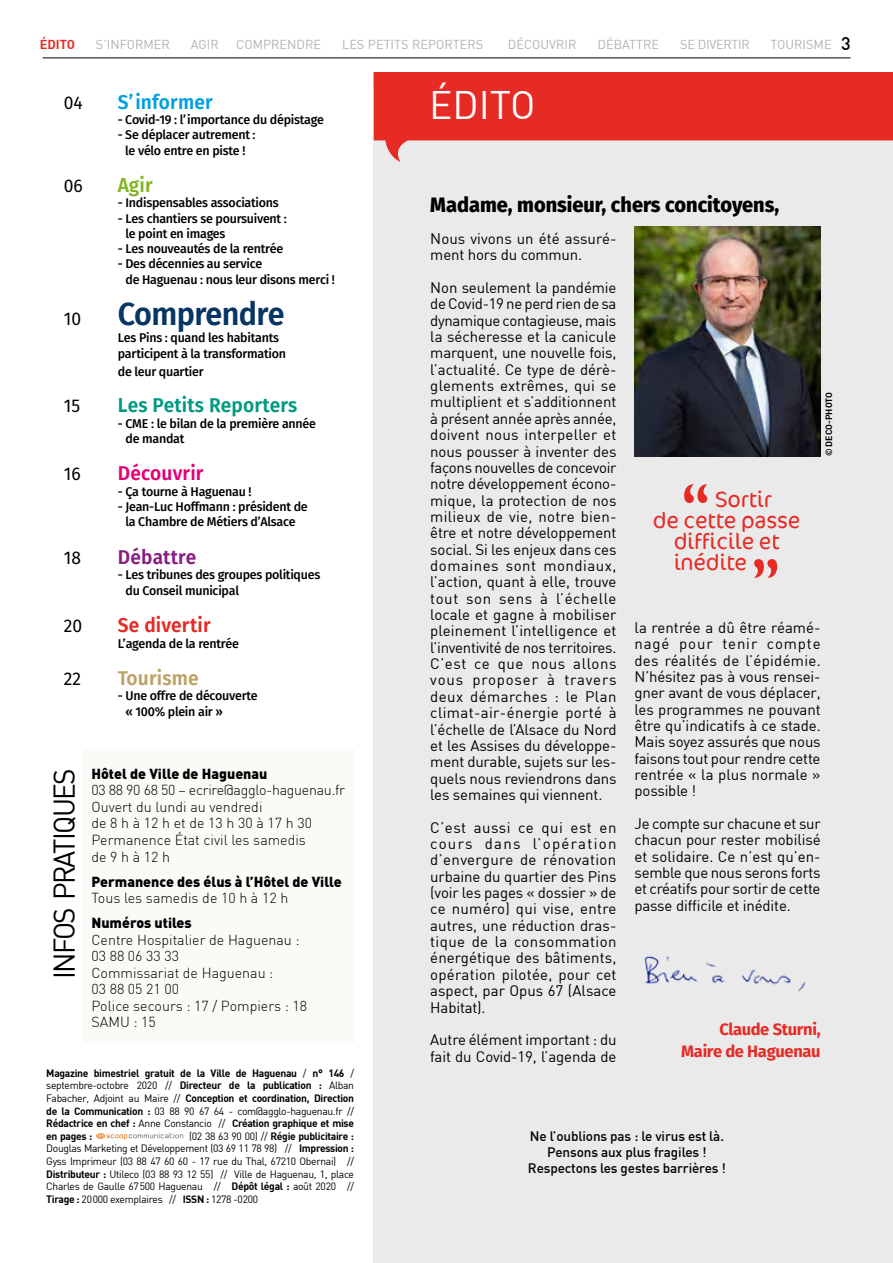
<style>
.page{position:relative;width:893px;height:1263px;background:#fff}
.page>*{position:absolute;margin:0;border:0;box-sizing:border-box;transform-origin:0 0}
.t1{font:300 67.5px "Cocon";color:#e62a24}
.t2{font:39px "DIN";color:#fff}
.t3{font:600 32.1px "Fira Sans";letter-spacing:-.02em;color:#073665;scale:.95 1}
.t4{font:29.4px "DIN";letter-spacing:-.055em;color:#000;scale:.95 1}
.t5{font:300 22.5px "Cocon";letter-spacing:-.01em;color:#e62a24}
.t6{font:800 21px "Fira Sans";color:#000;scale:.95 1}
.t7{font:600 20.1px "Fira Sans";letter-spacing:.01em;color:#009982;scale:.95 1}
.t8{font:600 20.1px "Fira Sans";letter-spacing:.01em;color:#009fe3;scale:.95 1}
.t9{font:600 20.1px "Fira Sans";letter-spacing:.01em;color:#e62a24;scale:.95 1}
.t10{font:600 20.1px "Fira Sans";letter-spacing:.01em;color:#e60076;scale:.95 1}
.t11{font:600 20.1px "Fira Sans";letter-spacing:.01em;color:#871f82;scale:.95 1}
.t12{font:600 20.1px "Fira Sans";letter-spacing:.01em;color:#bea165;scale:.95 1}
.t13{font:600 20.1px "Fira Sans";color:#82b624;scale:.95 1}
.t14{font:18.3px "Fira Sans";color:#000;scale:.95 1}
.t15{font:700 16.5px/22.6px "Fira Sans";letter-spacing:-.02em;color:#e62a24;text-align:right}
.t16{font:15px/16.4px "DIN";letter-spacing:-.01em;color:#000;text-align:justify}
.t17{font:300 14.25px/16.5px "DIN";color:#000}
.t18{font:900 14.25px "DIN";color:#000}
.t19{font:500 13.5px/16.2px "DIN";letter-spacing:-.01em;color:#000;text-align:center}
.t20{font:500 12.75px/15.3px "Fira Sans";letter-spacing:-.02em;color:#000}
.t21{font:12.75px "DIN";color:#b3b2b2}
.t22{font:12.75px "DIN";letter-spacing:-.025em;color:#b3b2b2}
.t23{font:700 12.75px "DIN";color:#e62a24}
.t24{font:10.5px/12.6px "DIN";letter-spacing:-.03em;color:#000;text-align:justify}
.t25{font:700 10.5px/12.6px "DIN";letter-spacing:-.03em;color:#000;text-align:justify}
.t26{font:700 9px "DIN";color:#000}
.s1{font-weight:500;font-size:18px;color:#000}
.s2{font-weight:400;font-size:18.3px;color:#000}
.s3{font-weight:400}
.s4{font-weight:700}
</style>
<div class="page">
<hr style="left:43px;top:58px;width:807px;height:1px;background:#000">
<div style="left:83px;top:749px;width:271px;height:294px;background:#fbfaf7"></div>
<svg style="left:96px;top:1133px;width:87px;height:7px"></svg>
<div style="left:374px;top:90px;width:519px;height:1173px;background:#eaeaeb"></div>
<svg style="left:374px;top:72px;width:519px;height:90px;fill:#e62a24"></svg>
<img style="left:634px;top:226px;width:187px;height:230px">
<img style="left:644px;top:956px;width:162px;height:35px">
<p class="t23" style="left:40px;top:38px;width:37px">ÉDITO</p>
<p class="t21" style="left:96px;top:39px;width:75px">S’INFORMER</p>
<p class="t21" style="left:191px;top:39px;width:29px">AGIR</p>
<p class="t21" style="left:236px;top:39px;width:86px">COMPRENDRE</p>
<p class="t21" style="left:342px;top:39px;width:143px">LES PETITS REPORTERS</p>
<p class="t21" style="left:508px;top:39px;width:70px">DÉCOUVRIR</p>
<p class="t21" style="left:597px;top:39px;width:63px">DÉBATTRE</p>
<p class="t22" style="left:680px;top:39px;width:71px">SE DIVERTIR</p>
<p class="t21" style="left:770px;top:39px;width:82px">TOURISME <span class="s1">3</span></p>
<p class="t14" style="left:64px;top:90px;width:22px">04</p>
<h3 class="t8" style="left:118px;top:85px;width:101px">S’informer</h3>
<p class="t20" style="left:118px;top:111px;width:208px">- Covid-19 : l’importance du dépistage</p>
<p class="t20" style="left:118px;top:127px;width:139px;text-align:center">- Se déplacer autrement : le vélo entre en piste !</p>
<p class="t14" style="left:64px;top:173px;width:22px">06</p>
<h3 class="t13" style="left:118px;top:169px;width:38px">Agir</h3>
<p class="t20" style="left:118px;top:195px;width:163px">- Indispensables associations</p>
<p class="t20" style="left:125px;top:210px;width:163px;text-indent:-8px">- Les chantiers se poursuivent : le point en images</p>
<p class="t20" style="left:118px;top:240px;width:167px">- Les nouveautés de la rentrée</p>
<p class="t20" style="left:125px;top:256px;width:211px;text-indent:-8px">- Des décennies au service<br>de Haguenau : nous leur disons merci !</p>
<h3 class="t3" style="left:64px;top:288px;width:234px"><span class="s2">10</span> Comprendre</h3>
<p class="t20" style="left:118px;top:328px;width:170px;line-height:16.2px">Les Pins : quand les habitants participent à la transformation</p>
<p class="t20" style="left:118px;top:363px;width:87px">de leur quartier</p>
<p class="t14" style="left:64px;top:393px;width:19px">15</p>
<h3 class="t7" style="left:118px;top:389px;width:190px">Les Petits Reporters</h3>
<p class="t20" style="left:125px;top:415px;width:192px;text-indent:-8px">- CME : le bilan de la première année de mandat</p>
<p class="t14" style="left:64px;top:461px;width:19px">16</p>
<h3 class="t10" style="left:118px;top:457px;width:92px">Découvrir</h3>
<p class="t20" style="left:118px;top:483px;width:135px">- Ça tourne à Haguenau !</p>
<p class="t20" style="left:118px;top:498px;width:192px;text-align:center">- Jean-Luc Hoffmann : président de la Chambre de Métiers d’Alsace</p>
<p class="t14" style="left:64px;top:544px;width:20px">18</p>
<h3 class="t11" style="left:118px;top:540px;width:84px">Débattre</h3>
<p class="t20" style="left:125px;top:566px;width:196px;line-height:16.2px;text-indent:-8px">- Les tribunes des groupes politiques du Conseil municipal</p>
<p class="t14" style="left:64px;top:613px;width:21px">20</p>
<h3 class="t9" style="left:118px;top:609px;width:99px">Se divertir</h3>
<p class="t20" style="left:118px;top:635px;width:123px">L’agenda de la rentrée</p>
<p class="t14" style="left:64px;top:666px;width:20px">22</p>
<h3 class="t12" style="left:118px;top:662px;width:87px">Tourisme</h3>
<p class="t20" style="left:125px;top:688px;width:134px;text-indent:-8px">- Une offre de découverte « 100% plein air »</p>
<h3 class="t4" style="left:51px;top:979px;width:224px;rotate:-90deg">infos pratiques</h3>
<p class="t18" style="left:91px;top:767px;width:178px">Hôtel de Ville de Haguenau</p>
<p class="t17" style="left:91px;top:783px;width:255px">03 88 90 68 50 – ecrire@agglo-haguenau.fr<br>Ouvert du lundi au vendredi<br>de 8 h à 12 h et de 13 h 30 à 17 h 30<br>Permanence État civil les samedis<br>de 9 h à 12 h</p>
<p class="t18" style="left:91px;top:874px;width:252px">Permanence des élus à l’Hôtel de Ville</p>
<p class="t17" style="left:91px;top:891px;width:198px">Tous les samedis de 10 h à 12 h</p>
<p class="t18" style="left:91px;top:916px;width:102px">Numéros utiles</p>
<p class="t17" style="left:91px;top:932px;width:217px">Centre Hospitalier de Haguenau :<br>03 88 06 33 33<br>Commissariat de Haguenau :<br>03 88 05 21 00<br>Police secours : 17 / Pompiers : 18<br>SAMU : 15</p>
<p class="t25" style="left:46px;top:1067px;width:309px">Magazine bimestriel gratuit de la Ville de Haguenau <span class="s3">/</span> n° 146 <span class="s3">/ septembre-octobre 2020 //</span> Directeur de la publication : <span class="s3">Alban Fabacher, Adjoint au Maire //</span> Conception et coordination, Direction de la Communication : <span class="s3">03 88 90 67 64 - com@agglo-haguenau.fr // </span>Rédactrice en chef : <span class="s3">Anne Constancio //</span> Création graphique et mise en pages :</p>
<p class="t24" style="left:46px;top:1130px;width:309px;text-indent:143px">(02 38 63 90 00) // <span class="s4">Régie publicitaire :<br></span>Douglas Marketing et Développement (03 69 11 78 98) // <span class="s4">Impression :<br></span>Gyss Imprimeur (03 88 47 60 60 - 17 rue du Thal, 67210 Obernai) // <span class="s4">Distributeur :</span> Utileco (03 88 93 12 55) // Ville de Haguenau, 1, place Charles de Gaulle 67500 Haguenau // <span class="s4">Dépôt légal :</span> août 2020 // <span class="s4">Tirage :</span> 20000 exemplaires // <span class="s4">ISSN :</span> 1278 -0200</p>
<h2 class="t2" style="left:429px;top:88px;width:108px">ÉDITO</h2>
<h3 class="t6" style="left:430px;top:186px;width:369px">Madame, monsieur, chers concitoyens,</h3>
<p class="t16" style="left:430px;top:231px;width:188px">Nous vivons un été assuré&shy;ment hors du commun.</p>
<p class="t16" style="left:430px;top:280px;width:188px">Non seulement la pandémie de Covid-19 ne perd rien de sa dynamique contagieuse, mais la sécheresse et la canicule marquent, une nouvelle fois, l’actualité. Ce type de dérè&shy;glements extrêmes, qui se multiplient et s’additionnent à présent année après année, doivent nous interpeller et nous pousser à inventer des façons nouvelles de concevoir notre développement écono&shy;mique, la protection de nos milieux de vie, notre bien&shy;être et notre développement social. Si les enjeux dans ces domaines sont mondiaux, l’action, quant à elle, trouve tout son sens à l’échelle locale et gagne à mobiliser pleinement l’intelligence et l’inventivité de nos territoires.<br>C’est ce que nous allons vous proposer à travers deux démarches : le Plan climat-air-énergie porté à l’échelle de l’Alsace du Nord et les Assises du développe&shy;ment durable, sujets sur les&shy;quels nous reviendrons dans les semaines qui viennent.</p>
<p class="t16" style="left:430px;top:820px;width:188px">C’est aussi ce qui est en cours dans l’opération d’envergure de rénovation urbaine du quartier des Pins (voir les pages « dossier » de ce numéro) qui vise, entre autres, une réduction dras&shy;tique de la consommation énergétique des bâtiments, opération pilotée, pour cet aspect, par Opus 67 (Alsace Habitat).</p>
<p class="t16" style="left:430px;top:1033px;width:188px">Autre élément important : du fait du Covid-19, l’agenda de</p>
<p class="t26" style="left:824px;top:456px;width:66px;rotate:-90deg">© DECO-PHOTO</p>
<h1 class="t1" style="left:682px;top:472px;width:31px">“</h1>
<h3 class="t5" style="left:715px;top:486px;width:59px">Sortir</h3>
<h3 class="t5" style="left:653px;top:507px;width:149px">de cette passe</h3>
<h3 class="t5" style="left:674px;top:528px;width:108px">difficile et</h3>
<h3 class="t5" style="left:674px;top:549px;width:75px">inédite</h3>
<h1 class="t1" style="left:751px;top:545px;width:31px">”</h1>
<p class="t16" style="left:634px;top:620px;width:188px">la rentrée a dû être réamé&shy;nagé pour tenir compte des réalités de l’épidémie.<br>N’hésitez pas à vous rensei&shy;gner avant de vous déplacer, les programmes ne pouvant être qu’indicatifs à ce stade.<br>Mais soyez assurés que nous faisons tout pour rendre cette rentrée « la plus normale » possible !</p>
<p class="t16" style="left:634px;top:816px;width:188px">Je compte sur chacune et sur chacun pour rester mobilisé et solidaire. Ce n’est qu’en&shy;semble que nous serons forts et créatifs pour sortir de cette passe difficile et inédite.</p>
<p class="t15" style="left:681px;top:1019px;width:141px">Claude Sturni,<br>Maire de Haguenau</p>
<p class="t19" style="left:528px;top:1129px;width:200px">Ne l’oublions pas : le virus est là.<br>Pensons aux plus fragiles !<br>Respectons les gestes barrières !</p>
</div>
